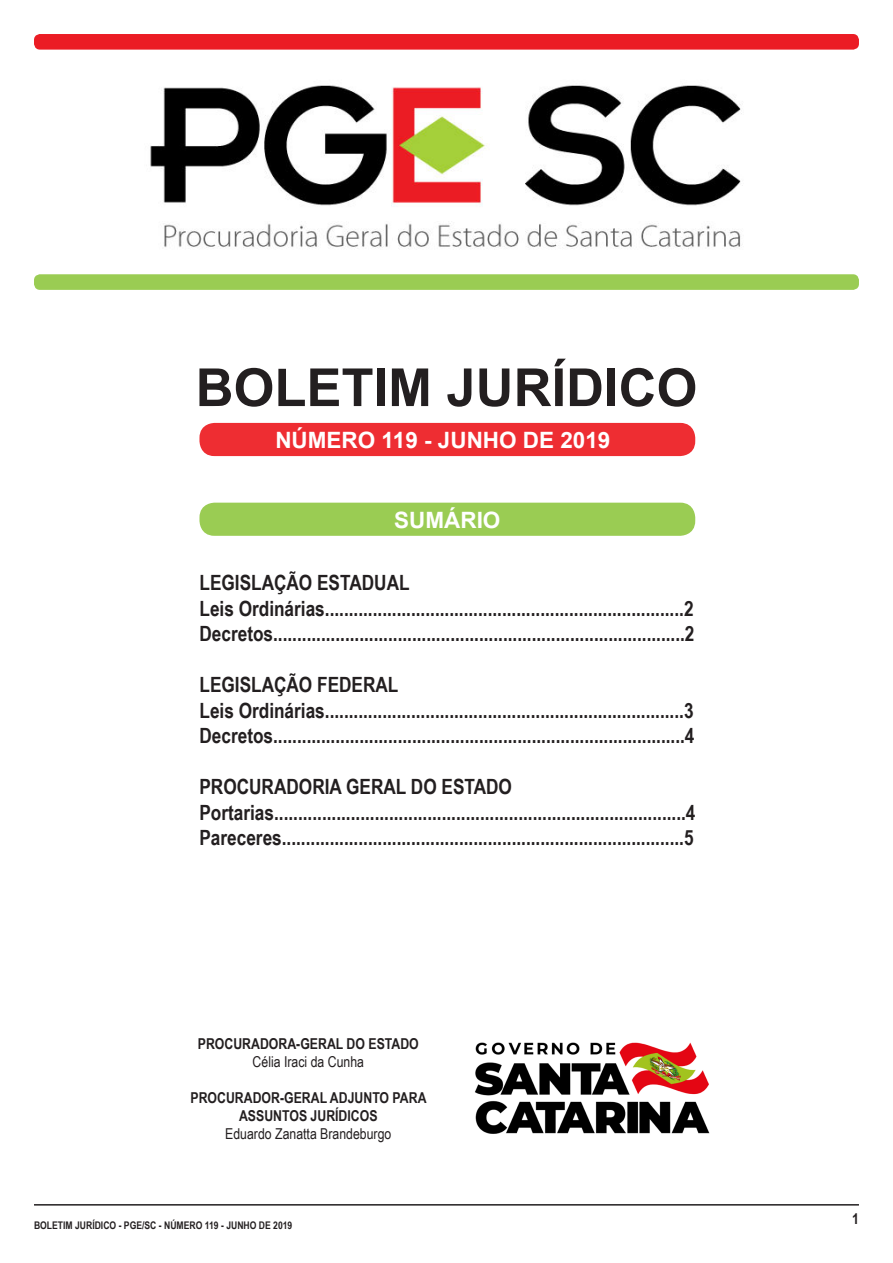
<style>
.page{position:relative;width:893px;height:1263px;background:#fff}
.page>*{position:absolute;margin:0;border:0;box-sizing:border-box;transform-origin:0 0}
.t1{font:700 52.5px "Arial";color:#231f20}
.t2{font:700 22.5px "Arial";color:#fff}
.t3{font:700 21px "Arial Narrow";color:#231f20}
.t4{font:700 15px "Arial Narrow";color:#231f20}
.t5{font:15px "Arial Narrow";color:#231f20}
.t6{font:700 10.5px "Arial Narrow";color:#231f20}
</style>
<div class="page">
<img style="left:150px;top:85px;width:592px;height:164px">
<div style="left:34px;top:34px;width:825px;height:16px;background:#eb1c24;border-radius:6px"></div>
<div style="left:34px;top:274px;width:825px;height:16px;background:#9acc53;border-radius:6px"></div>
<hr style="left:34px;top:1204px;width:825px;height:1px;background:#231f20">
<div style="left:199px;top:423px;width:496px;height:33px;background:#ee2d32;border-radius:15px"></div>
<div style="left:199px;top:503px;width:496px;height:33px;background:#9acc53;border-radius:15px"></div>
<img style="left:475px;top:1042px;width:235px;height:92px">
<p class="t1" style="left:196px;top:353px;width:503px">BOLETIM JURÍDICO</p>
<p class="t2" style="left:275px;top:425px;width:337px">NÚMERO 119 - JUNHO DE 2019</p>
<p class="t2" style="left:394px;top:505px;width:108px">SUMÁRIO</p>
<p class="t3" style="left:199px;top:567px;width:212px">LEGISLAÇÃO ESTADUAL</p>
<p class="t3" style="left:199px;top:592px;width:496px">Leis Ordinárias...........................................................................2</p>
<p class="t3" style="left:199px;top:618px;width:497px">Decretos......................................................................................2</p>
<p class="t3" style="left:199px;top:669px;width:200px">LEGISLAÇÃO FEDERAL</p>
<p class="t3" style="left:199px;top:694px;width:496px">Leis Ordinárias...........................................................................3</p>
<p class="t3" style="left:199px;top:720px;width:497px">Decretos......................................................................................4</p>
<p class="t3" style="left:199px;top:771px;width:314px">PROCURADORIA GERAL DO ESTADO</p>
<p class="t3" style="left:199px;top:796px;width:497px">Portarias......................................................................................4</p>
<p class="t3" style="left:199px;top:822px;width:496px">Pareceres....................................................................................5</p>
<p class="t4" style="left:198px;top:1032px;width:222px">PROCURADORA-GERAL DO ESTADO</p>
<p class="t5" style="left:253px;top:1050px;width:113px">Célia Iraci da Cunha</p>
<p class="t4" style="left:191px;top:1086px;width:237px">PROCURADOR-GERAL ADJUNTO PARA</p>
<p class="t4" style="left:239px;top:1104px;width:140px">ASSUNTOS JURÍDICOS</p>
<p class="t5" style="left:225px;top:1122px;width:168px">Eduardo Zanatta Brandeburgo</p>
<p class="t6" style="left:34px;top:1217px;width:260px">BOLETIM JURÍDICO - PGE/SC - NÚMERO 119 - JUNHO DE 2019</p>
<p class="t4" style="left:852px;top:1208px;width:8px">1</p>
</div>
